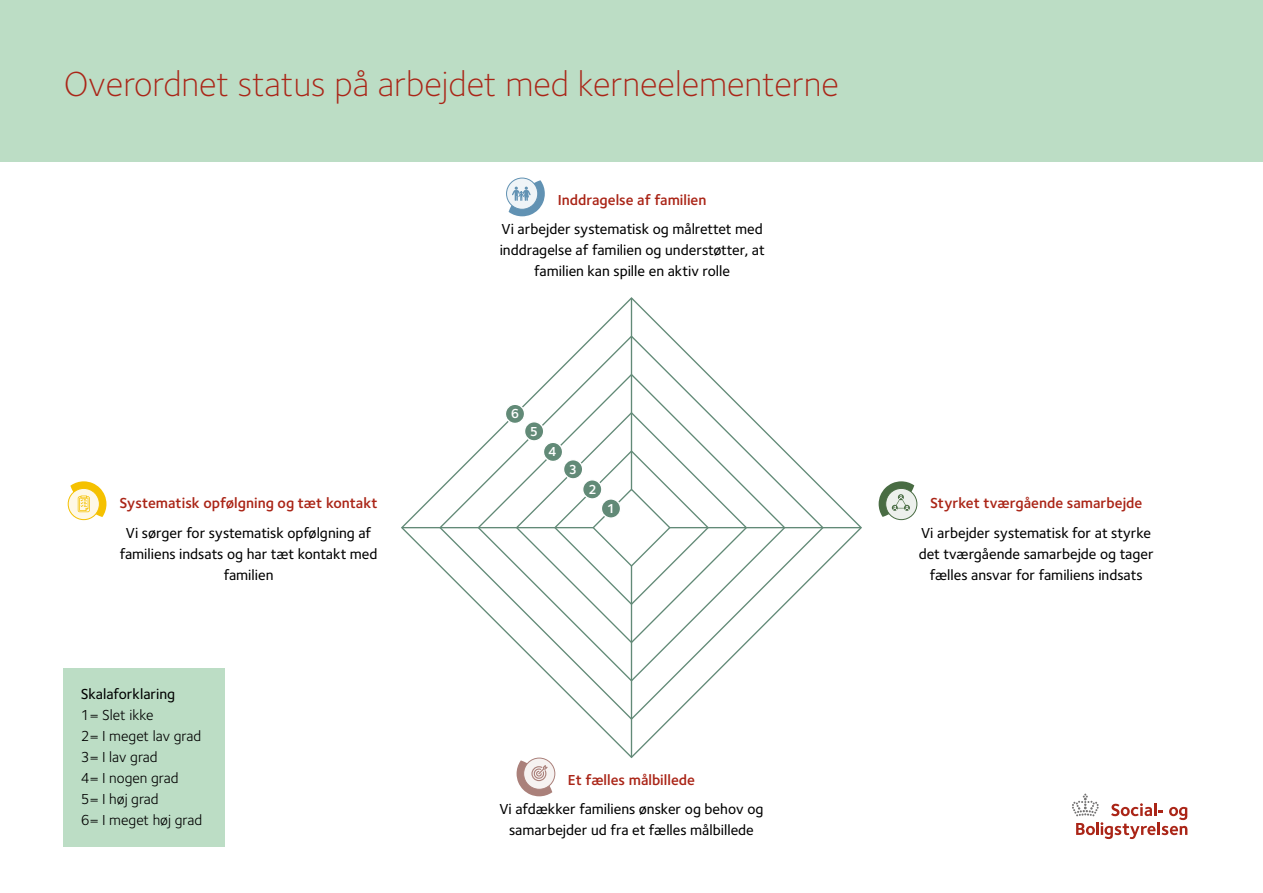
<style>
.page{position:relative;width:1263px;height:893px;background:#fff}
.page>*{position:absolute;margin:0;border:0;box-sizing:border-box;transform-origin:0 0}
.t1{font:300 36px "Foundry Sterling";color:#aa2517}
.U_linje_center{font:500 15px/21px "Foundry Sterling";color:#000;text-align:center}
.U_linje_center-2{font:15px "Foundry Sterling Demi 3";color:#aa2517}
.Boks_u_afstand{font:15px "Foundry Sterling";color:#000}
.Boks_u_afstand-2{font:500 15px "Foundry Sterling";color:#000}
.t2{font:13.5px "Foundry Sterling Demi 2";color:#fff}
</style>
<div class="page">
<div style="left:0;top:0;width:1263px;height:162px;background:#bcddc5"></div>
<svg style="left:1072px;top:794px;width:115px;height:45px"></svg>
<svg style="left:401px;top:297px;width:461px;height:462px"></svg>
<svg style="left:438px;top:334px;width:387px;height:387px"></svg>
<svg style="left:476px;top:373px;width:310px;height:310px"></svg>
<svg style="left:515px;top:411px;width:233px;height:233px"></svg>
<svg style="left:553px;top:449px;width:157px;height:157px"></svg>
<hr style="left:631px;top:298px;width:1px;height:191px;background:#628a77">
<hr style="left:402px;top:527px;width:191px;height:1px;background:#628a77">
<div style="left:601px;top:499px;width:19px;height:19px;background:#628a77;border-radius:50%"></div>
<div style="left:601px;top:498px;width:20px;height:21px;border:1px solid #fff;border-radius:50%"></div>
<div style="left:583px;top:480px;width:19px;height:19px;background:#628a77;border-radius:50%"></div>
<div style="left:582px;top:479px;width:20px;height:21px;border:1px solid #fff;border-radius:50%"></div>
<div style="left:563px;top:460px;width:20px;height:19px;background:#628a77;border-radius:50%"></div>
<div style="left:563px;top:459px;width:20px;height:20px;border:1px solid #fff;border-radius:50%"></div>
<div style="left:543px;top:442px;width:20px;height:19px;background:#628a77;border-radius:50%"></div>
<div style="left:543px;top:442px;width:20px;height:20px;border:1px solid #fff;border-radius:50%"></div>
<div style="left:525px;top:422px;width:19px;height:19px;background:#628a77;border-radius:50%"></div>
<div style="left:524px;top:421px;width:20px;height:21px;border:1px solid #fff;border-radius:50%"></div>
<div style="left:505px;top:404px;width:20px;height:19px;background:#628a77;border-radius:50%"></div>
<div style="left:505px;top:404px;width:20px;height:20px;border:1px solid #fff;border-radius:50%"></div>
<hr style="left:631px;top:566px;width:1px;height:191px;background:#628a77">
<hr style="left:670px;top:527px;width:191px;height:1px;background:#628a77">
<div style="left:64px;top:668px;width:161px;height:52px;background:#bcddc5"></div>
<div style="left:64px;top:710px;width:161px;height:52px;background:#bcddc5"></div>
<div style="left:64px;top:752px;width:161px;height:52px;background:#bcddc5"></div>
<div style="left:64px;top:794px;width:161px;height:52px;background:#bcddc5"></div>
<svg style="left:506px;top:178px;width:32px;height:31px"></svg>
<svg style="left:509px;top:180px;width:36px;height:36px"></svg>
<div style="left:885px;top:488px;width:32px;height:32px;border:1px solid #496c43;border-radius:50%"></div>
<svg style="left:886px;top:488px;width:31px;height:32px"></svg>
<svg style="left:879px;top:481px;width:35px;height:36px"></svg>
<div style="left:523px;top:758px;width:32px;height:31px;border:1px solid #aa807a;border-radius:50%"></div>
<svg style="left:524px;top:758px;width:31px;height:31px"></svg>
<svg style="left:517px;top:760px;width:35px;height:36px"></svg>
<div style="left:68px;top:488px;width:32px;height:32px;border:1px solid #f5c100;border-radius:50%"></div>
<svg style="left:68px;top:488px;width:31px;height:32px"></svg>
<svg style="left:70px;top:481px;width:36px;height:36px"></svg>
<h1 class="t1" style="left:64px;top:63px;width:777px">Overordnet status på arbejdet med kerneelementerne</h1>
<p class="U_linje_center-2" style="left:558px;top:191px;width:150px">Inddragelse af familien</p>
<p class="U_linje_center" style="left:500px;top:219px;width:266px">Vi arbejder systematisk og målrettet med inddragelse af familien og understøtter, at familien kan spille en aktiv rolle</p>
<p class="U_linje_center-2" style="left:120px;top:494px;width:260px">Systematisk opfølgning og tæt kontakt</p>
<p class="U_linje_center" style="left:120px;top:522px;width:259px">Vi sørger for systematisk opfølgning af familiens indsats og har tæt kontakt med familien</p>
<p class="Boks_u_afstand-2" style="left:81px;top:686px;width:96px">Skalaforklaring</p>
<p class="Boks_u_afstand" style="left:81px;top:707px;width:74px">1= Slet ikke</p>
<p class="Boks_u_afstand" style="left:81px;top:728px;width:122px">2= I meget lav grad</p>
<p class="Boks_u_afstand" style="left:81px;top:749px;width:78px">3= I lav grad</p>
<p class="Boks_u_afstand" style="left:81px;top:770px;width:99px">4= I nogen grad</p>
<p class="Boks_u_afstand" style="left:81px;top:791px;width:79px">5= I høj grad</p>
<p class="Boks_u_afstand" style="left:81px;top:812px;width:123px">6= I meget høj grad</p>
<p class="t2" style="left:511px;top:405px;width:10px">6</p>
<p class="t2" style="left:530px;top:424px;width:10px">5</p>
<p class="t2" style="left:548px;top:444px;width:10px">4</p>
<p class="t2" style="left:569px;top:462px;width:10px">3</p>
<p class="t2" style="left:588px;top:481px;width:10px">2</p>
<p class="t2" style="left:607px;top:500px;width:10px">1</p>
<p class="U_linje_center-2" style="left:568px;top:771px;width:129px">Et fælles målbillede</p>
<p class="U_linje_center" style="left:499px;top:799px;width:265px">Vi afdækker familiens ønsker og behov og samarbejder ud fra et fælles målbillede</p>
<p class="U_linje_center-2" style="left:930px;top:494px;width:214px">Styrket tværgående samarbejde</p>
<p class="U_linje_center" style="left:919px;top:522px;width:237px">Vi arbejder systematisk for at styrke det tværgående samarbejde og tager fælles ansvar for familiens indsats</p>
</div>
